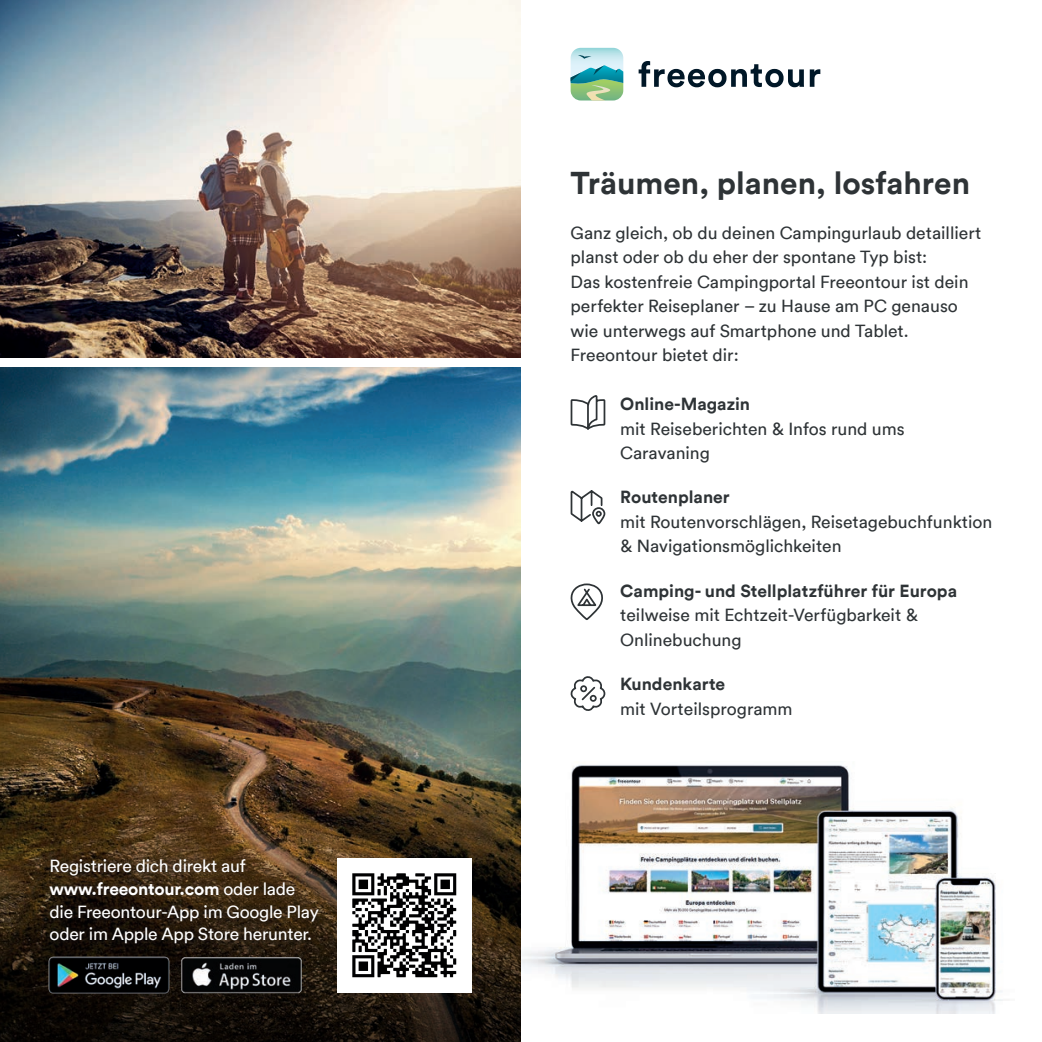
<style>
.page{position:relative;width:1042px;height:1042px;background:#fff}
.page>*{position:absolute;margin:0;border:0;box-sizing:border-box;transform-origin:0 0}
.t1{font:700 31.5px "Circular TT";color:#2e3336}
.t2{font:17.5px/24.5px "Circular TT";color:#2e3336}
.t3{font:17.5px/22.8px "Circular TT";letter-spacing:-.015em;color:#fff}
.t4{font:700 17.5px "Circular TT";color:#2e3336}
.s1{font-weight:700}
</style>
<div class="page">
<img style="left:521px;top:765px;width:482px;height:248px">
<img style="left:0;top:367px;width:521px;height:410px">
<svg style="left:570px;top:395px;width:36px;height:35px"></svg>
<svg style="left:570px;top:490px;width:36px;height:35px"></svg>
<svg style="left:570px;top:583px;width:33px;height:37px"></svg>
<svg style="left:571px;top:676px;width:35px;height:35px"></svg>
<img style="left:0;top:0;width:521px;height:357px">
<svg style="left:638px;top:61px;width:166px;height:26px"></svg>
<svg style="left:810px;top:69px;width:10px;height:18px"></svg>
<svg style="left:570px;top:48px;width:53px;height:52px;background:#8dc8b8"></svg>
<svg style="left:0;top:777px;width:521px;height:265px;background:#352614"></svg>
<img style="left:337px;top:858px;width:134px;height:134px">
<img style="left:48px;top:956px;width:122px;height:37px">
<img style="left:181px;top:956px;width:121px;height:37px">
<div style="left:42px;top:850px;width:285px;height:102px;background:#231f20;opacity:.75"></div>
<p class="t3" style="left:50px;top:854px;width:271px">Registriere dich direkt auf <span class="s1">www.freeontour.com</span> oder lade die Freeontour-App im Google Play oder im Apple App Store herunter.</p>
<h1 class="t1" style="left:570px;top:163px;width:401px">Träumen, planen, losfahren</h1>
<p class="t2" style="left:570px;top:220px;width:412px">Ganz gleich, ob du deinen Campingurlaub detailliert planst oder ob du eher der spontane Typ bist:<br>Das kostenfreie Campingportal Freeontour ist dein perfekter Reiseplaner – zu Hause am PC genauso wie unterwegs auf Smartphone und Tablet.<br>Freeontour bietet dir:</p>
<p class="t4" style="left:620px;top:393px;width:131px">Online-Magazin</p>
<p class="t2" style="left:620px;top:416px;width:286px">mit Reiseberichten &amp; Infos rund ums<br>Caravaning</p>
<p class="t4" style="left:620px;top:486px;width:111px">Routenplaner</p>
<p class="t2" style="left:620px;top:509px;width:374px">mit Routenvorschlägen, Reisetagebuchfunktion &amp; Navigationsmöglichkeiten</p>
<p class="t4" style="left:620px;top:579px;width:338px">Camping- und Stellplatzführer für Europa</p>
<p class="t2" style="left:620px;top:603px;width:299px">teilweise mit Echtzeit-Verfügbarkeit &amp;<br>Onlinebuchung</p>
<p class="t4" style="left:620px;top:673px;width:106px">Kundenkarte</p>
<p class="t2" style="left:620px;top:696px;width:174px">mit Vorteilsprogramm</p>
</div>
